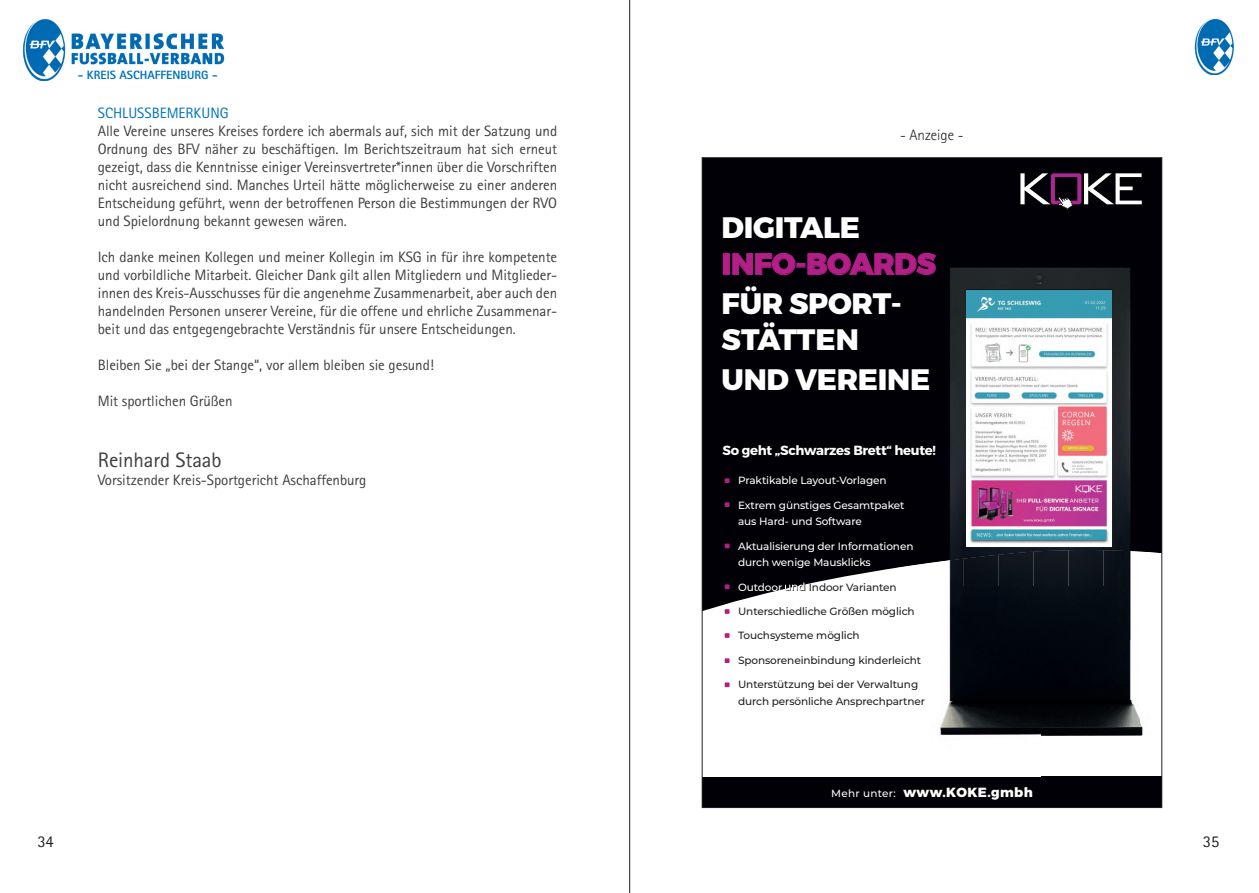
<style>
.page{position:relative;width:1259px;height:893px;background:#fff}
.page>*{position:absolute;margin:0;border:0;box-sizing:border-box;transform-origin:0 0}
.t1{font:800 29.55px/36.5px "Montserrat";letter-spacing:-.01em;color:#fff}
.t2{font:800 29.55px/36.5px "Montserrat";letter-spacing:-.01em;color:#b41e88}
.Fließtext{font:21px "Rotis Sans Serif";letter-spacing:-.005em;color:#3e3e3f}
.t3{font:16.5px "Rotis Sans Serif";color:#231f20}
.Fließtext-2{font:15px/18px "Rotis Sans Serif";letter-spacing:-.005em;color:#3e3e3f;text-align:justify}
.Zwischenüberschrifte{font:15px "Rotis Sans Serif";color:#0072bc}
.t4{font:300 15px "Rotis Sans Serif";color:#231f20}
.t5{font:700 13.2px "Montserrat";letter-spacing:-.02em;color:#fff}
.t6{font:800 13.2px "Montserrat";letter-spacing:.03em;color:#fff}
.t7{font:800 12px "Rotis Sans Serif";color:#0072bc}
.t8{font:500 10.5px/16.5px "Montserrat";letter-spacing:-.01em;color:#231f20}
.t9{font:500 10.5px/16.5px "Montserrat";letter-spacing:-.01em;color:#fff}
.s1{color:#fff}
.s2{font-weight:500;font-size:10.35px}
</style>
<div class="page">
<img style="left:23px;top:19px;width:202px;height:62px">
<hr style="left:629px;top:0;width:1px;height:893px;background:#231f20">
<img style="left:1194px;top:19px;width:40px;height:56px">
<div style="left:702px;top:158px;width:459px;height:649px;background:#000006"></div>
<svg style="left:704px;top:543px;width:337px;height:234px;fill:#fff"></svg>
<img style="left:926px;top:252px;width:205px;height:279px">
<img style="left:894px;top:543px;width:35px;height:20px">
<img style="left:929px;top:531px;width:34px;height:27px">
<img style="left:963px;top:531px;width:35px;height:24px">
<img style="left:998px;top:547px;width:35px;height:3px">
<img style="left:1033px;top:531px;width:98px;height:19px">
<div style="left:894px;top:563px;width:35px;height:205px;background:#fff"></div>
<img style="left:929px;top:558px;width:34px;height:210px">
<img style="left:963px;top:555px;width:35px;height:213px">
<img style="left:998px;top:550px;width:162px;height:73px">
<img style="left:998px;top:623px;width:70px;height:36px">
<img style="left:1068px;top:623px;width:92px;height:17px">
<img style="left:998px;top:659px;width:43px;height:109px">
<img style="left:966px;top:290px;width:145px;height:257px">
<svg style="left:1020px;top:173px;width:121px;height:37px"></svg>
<div style="left:723px;top:254px;width:6px;height:20px;border:1px solid #b41e88"></div>
<svg style="left:732px;top:253px;width:203px;height:22px"></svg>
<img style="left:1041px;top:640px;width:119px;height:136px">
<svg style="left:724px;top:478px;width:5px;height:5px"></svg>
<svg style="left:724px;top:544px;width:5px;height:4px"></svg>
<svg style="left:724px;top:502px;width:5px;height:5px"></svg>
<svg style="left:724px;top:584px;width:5px;height:5px"></svg>
<svg style="left:724px;top:609px;width:5px;height:5px"></svg>
<svg style="left:724px;top:658px;width:5px;height:5px"></svg>
<svg style="left:724px;top:633px;width:5px;height:5px"></svg>
<svg style="left:724px;top:682px;width:5px;height:5px"></svg>
<svg style="left:785px;top:582px;width:19px;height:8px"></svg>
<p class="t7" style="left:78px;top:67px;width:141px">- KREIS ASCHAFFENBURG -</p>
<p class="Zwischenüberschrifte" style="left:98px;top:104px;width:132px">SCHLUSSBEMERKUNG</p>
<p class="Fließtext-2" style="left:98px;top:122px;width:461px">Alle Vereine unseres Kreises fordere ich abermals auf, sich mit der Satzung und Ordnung des BFV näher zu beschäftigen. Im Berichtszeitraum hat sich erneut gezeigt, dass die Kenntnisse einiger Vereinsvertreter*innen über die Vorschriften nicht ausreichend sind. Manches Urteil hätte möglicherweise zu einer anderen Entscheidung geführt, wenn der betroffenen Person die Bestimmungen der RVO und Spielordnung bekannt gewesen wären.</p>
<p class="Fließtext-2" style="left:98px;top:248px;width:461px">Ich danke meinen Kollegen und meiner Kollegin im KSG in für ihre kompetente und vorbildliche Mitarbeit. Gleicher Dank gilt allen Mitgliedern und Mitglieder&shy;innen des Kreis-Ausschusses für die angenehme Zusammenarbeit, aber auch den handelnden Personen unserer Vereine, für die offene und ehrliche Zusammenar&shy;beit und das entgegengebrachte Verständnis für unsere Entscheidungen.</p>
<p class="Fließtext-2" style="left:98px;top:356px;width:338px">Bleiben Sie „bei der Stange“, vor allem bleiben sie gesund!</p>
<p class="Fließtext-2" style="left:98px;top:392px;width:136px">Mit sportlichen Grüßen</p>
<p class="Fließtext" style="left:98px;top:447px;width:125px">Reinhard Staab</p>
<p class="Fließtext-2" style="left:98px;top:471px;width:270px">Vorsitzender Kreis-Sportgericht Aschaffenburg</p>
<p class="t4" style="left:900px;top:126px;width:65px">- Anzeige -</p>
<p class="t2" style="left:721px;top:210px;width:216px"><span class="s1">DIGITALE<br></span>INFO-BOARDS</p>
<p class="t1" style="left:721px;top:286px;width:182px">FÜR SPORT-<br>STÄTTEN</p>
<p class="t1" style="left:721px;top:362px;width:210px">UND VEREINE</p>
<p class="t5" style="left:722px;top:442px;width:215px">So geht „Schwarzes Brett“ heute!</p>
<p class="t9" style="left:738px;top:472px;width:150px">Praktikable Layout-Vorlagen</p>
<p class="t9" style="left:738px;top:496px;width:168px">Extrem günstiges Gesamtpaket aus Hard- und Software</p>
<p class="t9" style="left:738px;top:537px;width:177px">Aktualisierung der Informationen durch wenige Mausklicks</p>
<p class="t8" style="left:738px;top:578px;width:160px"><span class="s1">Outdoor</span> und Indoor Varianten</p>
<p class="t8" style="left:738px;top:603px;width:178px">Unterschiedliche Größen möglich</p>
<p class="t8" style="left:738px;top:627px;width:123px">Touchsysteme möglich</p>
<p class="t8" style="left:738px;top:651px;width:185px">Sponsoreneinbindung kinderleicht</p>
<p class="t8" style="left:738px;top:676px;width:189px">Unterstützung bei der Verwaltung durch persönliche Ansprechpartner</p>
<p class="t6" style="left:831px;top:784px;width:203px"><span class="s2">Mehr unter:</span> www.KOKE.gmbh</p>
<p class="t3" style="left:37px;top:832px;width:18px">34</p>
<p class="t3" style="left:1202px;top:832px;width:18px">35</p>
</div>
